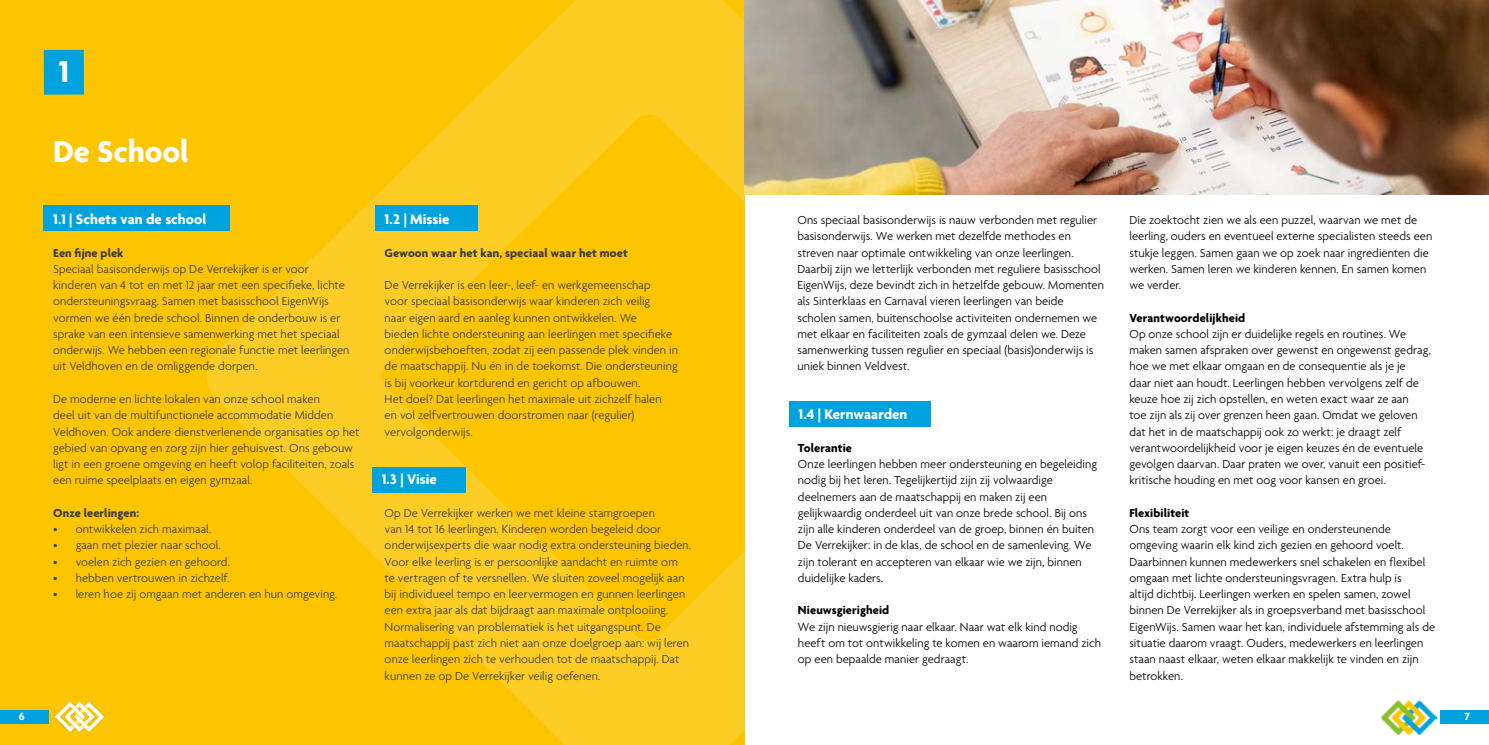
<style>
.page{position:relative;width:1489px;height:745px;background:#fff}
.page>*{position:absolute;margin:0;border:0;box-sizing:border-box;transform-origin:0 0}
.t1{font:700 32.5px "Agenda";letter-spacing:-.005em;color:#fff}
.t2{font:700 15px "Agenda";color:#fff}
.t3{font:300 12.5px/16.2px "Agenda";letter-spacing:.005em;color:#000}
.t4{font:300 12.5px/16.2px "Agenda";letter-spacing:.005em;color:#3d3d3b}
.t5{font:700 12.5px "Agenda";letter-spacing:.01em;color:#3d3d3b}
.t6{font:700 12.5px "Agenda";letter-spacing:.01em;color:#000}
.t7{font:700 11.25px "Agenda";color:#fff}
</style>
<div class="page">
<div style="left:0;top:0;width:744px;height:744px;background:#fdc500"></div>
<svg style="left:203px;top:0;width:728px;height:744px"></svg>
<img style="left:744px;top:0;width:744px;height:195px">
<div style="left:789px;top:401px;width:141px;height:26px;background:#00a2de"></div>
<div style="left:44px;top:206px;width:186px;height:25px;background:#00a2de"></div>
<div style="left:375px;top:206px;width:103px;height:25px;background:#00a2de"></div>
<div style="left:44px;top:50px;width:40px;height:45px;background:#00a2de"></div>
<div style="left:372px;top:467px;width:94px;height:26px;background:#00a2de"></div>
<div style="left:1440px;top:710px;width:48px;height:13px;background:#00a2de"></div>
<img style="left:1381px;top:700px;width:55px;height:33px">
<div style="left:0;top:710px;width:49px;height:13px;background:#00a2de"></div>
<img style="left:54px;top:701px;width:51px;height:31px">
<h1 class="t1" style="left:59px;top:54px;width:12px">1</h1>
<h1 class="t1" style="left:53px;top:134px;width:137px">De School</h1>
<p class="t2" style="left:53px;top:211px;width:155px">1.1 | Schets van de school</p>
<p class="t2" style="left:384px;top:211px;width:66px">1.2 | Missie</p>
<p class="t5" style="left:53px;top:246px;width:72px">Een fijne plek</p>
<p class="t4" style="left:53px;top:261px;width:298px">Speciaal basisonderwijs op De Verrekijker is er voor kinderen van 4 tot en met 12 jaar met een specifieke, lichte ondersteuningsvraag. Samen met basisschool EigenWijs vormen we één brede school. Binnen de onderbouw is er sprake van een intensieve samenwerking met het speciaal onderwijs. We hebben een regionale functie met leerlingen uit Veldhoven en de omliggende dorpen.</p>
<p class="t4" style="left:53px;top:391px;width:308px">De moderne en lichte lokalen van onze school maken<br>deel uit van de multifunctionele accommodatie Midden Veldhoven. Ook andere dienstverlenende organisaties op het gebied van opvang en zorg zijn hier gehuisvest. Ons gebouw ligt in een groene omgeving en heeft volop faciliteiten, zoals een ruime speelplaats en eigen gymzaal.</p>
<p class="t5" style="left:53px;top:506px;width:88px">Onze leerlingen:</p>
<p class="t4" style="left:53px;top:521px;width:160px">• ontwikkelen zich maximaal.</p>
<p class="t4" style="left:53px;top:537px;width:169px">• gaan met plezier naar school.</p>
<p class="t4" style="left:53px;top:554px;width:178px">• voelen zich gezien en gehoord.</p>
<p class="t4" style="left:53px;top:570px;width:178px">• hebben vertrouwen in zichzelf.</p>
<p class="t4" style="left:53px;top:586px;width:285px">• leren hoe zij omgaan met anderen en hun omgeving.</p>
<p class="t5" style="left:384px;top:246px;width:245px">Gewoon waar het kan, speciaal waar het moet</p>
<p class="t4" style="left:384px;top:277px;width:295px">De Verrekijker is een leer-, leef- en werkgemeenschap<br>voor speciaal basisonderwijs waar kinderen zich veilig<br>naar eigen aard en aanleg kunnen ontwikkelen. We<br>bieden lichte ondersteuning aan leerlingen met specifieke onderwijsbehoeften, zodat zij een passende plek vinden in de maatschappij. Nu én in de toekomst. Die ondersteuning is bij voorkeur kortdurend en gericht op afbouwen.<br>Het doel? Dat leerlingen het maximale uit zichzelf halen<br>en vol zelfvertrouwen doorstromen naar (regulier) vervolgonderwijs.</p>
<p class="t2" style="left:381px;top:471px;width:57px">1.3 | Visie</p>
<p class="t4" style="left:384px;top:505px;width:308px">Op De Verrekijker werken we met kleine stamgroepen<br>van 14 tot 16 leerlingen. Kinderen worden begeleid door onderwijsexperts die waar nodig extra ondersteuning bieden.<br>Voor elke leerling is er persoonlijke aandacht en ruimte om<br>te vertragen of te versnellen. We sluiten zoveel mogelijk aan bij individueel tempo en leervermogen en gunnen leerlingen een extra jaar als dat bijdraagt aan maximale ontplooiing.<br>Normalisering van problematiek is het uitgangspunt. De maatschappij past zich niet aan onze doelgroep aan: wij leren onze leerlingen zich te verhouden tot de maatschappij. Dat kunnen ze op De Verrekijker veilig oefenen.</p>
<p class="t3" style="left:797px;top:212px;width:308px">Ons speciaal basisonderwijs is nauw verbonden met regulier basisonderwijs. We werken met dezelfde methodes en streven naar optimale ontwikkeling van onze leerlingen.<br>Daarbij zijn we letterlijk verbonden met reguliere basisschool EigenWijs, deze bevindt zich in hetzelfde gebouw. Momenten als Sinterklaas en Carnaval vieren leerlingen van beide scholen samen, buitenschoolse activiteiten ondernemen we met elkaar en faciliteiten zoals de gymzaal delen we. Deze samenwerking tussen regulier en speciaal (basis)onderwijs is uniek binnen Veldvest.</p>
<p class="t2" style="left:798px;top:406px;width:110px">1.4 | Kernwaarden</p>
<p class="t6" style="left:798px;top:441px;width:56px">Tolerantie</p>
<p class="t3" style="left:798px;top:456px;width:301px">Onze leerlingen hebben meer ondersteuning en begeleiding nodig bij het leren. Tegelijkertijd zijn zij volwaardige deelnemers aan de maatschappij en maken zij een gelijkwaardig onderdeel uit van onze brede school. Bij ons zijn alle kinderen onderdeel van de groep, binnen én buiten De Verrekijker: in de klas, de school en de samenleving. We zijn tolerant en accepteren van elkaar wie we zijn, binnen duidelijke kaders.</p>
<p class="t6" style="left:798px;top:603px;width:93px">Nieuwsgierigheid</p>
<p class="t3" style="left:798px;top:619px;width:304px">We zijn nieuwsgierig naar elkaar. Naar wat elk kind nodig heeft om tot ontwikkeling te komen en waarom iemand zich op een bepaalde manier gedraagt.</p>
<p class="t3" style="left:1129px;top:212px;width:304px">Die zoektocht zien we als een puzzel, waarvan we met de leerling, ouders en eventueel externe specialisten steeds een stukje leggen. Samen gaan we op zoek naar ingrediënten die werken. Samen leren we kinderen kennen. En samen komen we verder.</p>
<p class="t6" style="left:1129px;top:311px;width:117px">Verantwoordelijkheid</p>
<p class="t3" style="left:1129px;top:326px;width:303px">Op onze school zijn er duidelijke regels en routines. We maken samen afspraken over gewenst en ongewenst gedrag, hoe we met elkaar omgaan en de consequentie als je je<br>daar niet aan houdt. Leerlingen hebben vervolgens zelf de keuze hoe zij zich opstellen, en weten exact waar ze aan<br>toe zijn als zij over grenzen heen gaan. Omdat we geloven dat het in de maatschappij ook zo werkt: je draagt zelf verantwoordelijkheid voor je eigen keuzes én de eventuele gevolgen daarvan. Daar praten we over, vanuit een positief&shy;kritische houding en met oog voor kansen en groei.</p>
<p class="t6" style="left:1129px;top:506px;width:61px">Flexibiliteit</p>
<p class="t3" style="left:1129px;top:521px;width:307px">Ons team zorgt voor een veilige en ondersteunende omgeving waarin elk kind zich gezien en gehoord voelt.<br>Daarbinnen kunnen medewerkers snel schakelen en flexibel omgaan met lichte ondersteuningsvragen. Extra hulp is<br>altijd dichtbij. Leerlingen werken en spelen samen, zowel binnen De Verrekijker als in groepsverband met basisschool EigenWijs. Samen waar het kan, individuele afstemming als de situatie daarom vraagt. Ouders, medewerkers en leerlingen staan naast elkaar, weten elkaar makkelijk te vinden en zijn betrokken.</p>
<p class="t7" style="left:19px;top:710px;width:7px">6</p>
<p class="t7" style="left:1464px;top:710px;width:7px">7</p>
</div>
